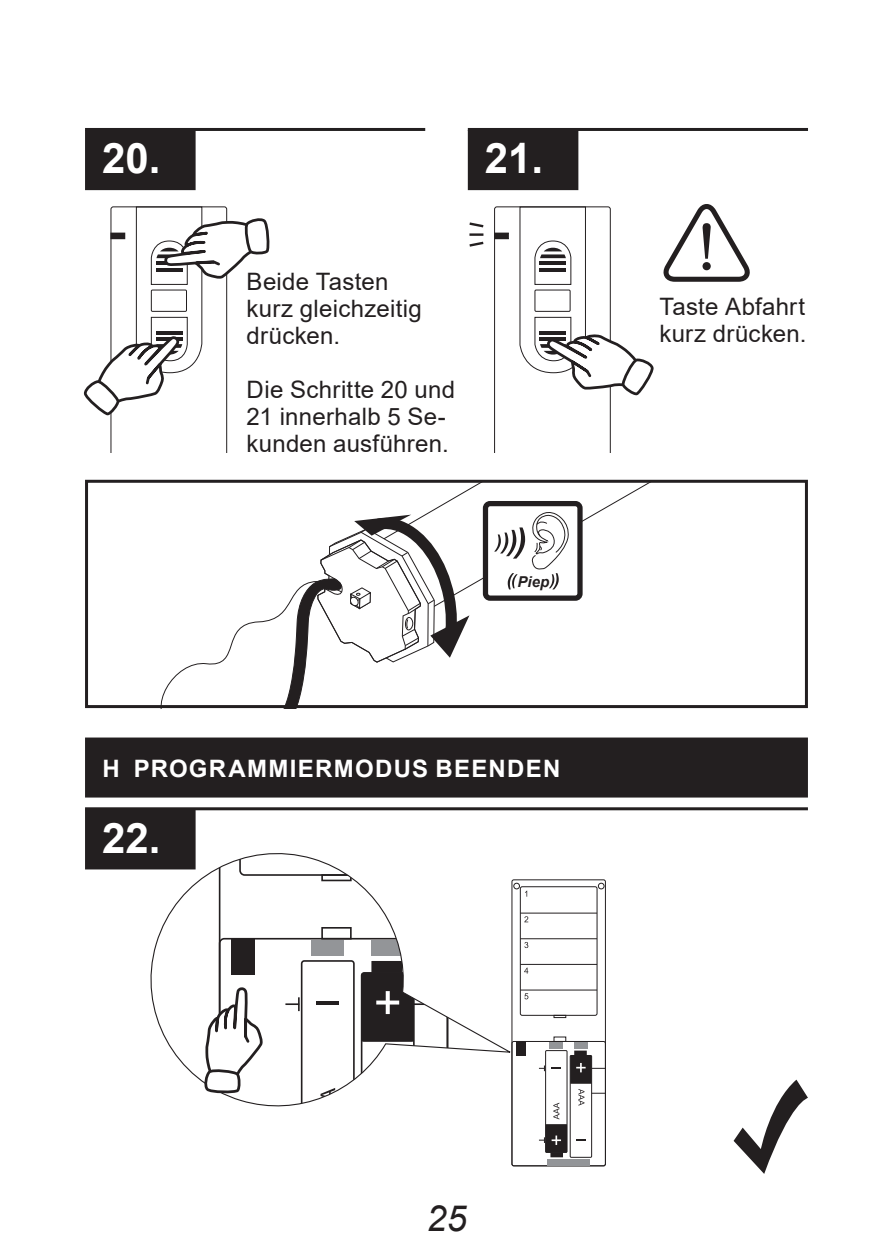
<style>
.page{position:relative;width:893px;height:1259px;background:#fff}
.page>*{position:absolute;margin:0;border:0;box-sizing:border-box;transform-origin:0 0}
.t1{font:700 42px "Arial";color:#fff}
.t2{font:italic 36px "Arial";color:#231f20}
.t3{font:24px/27px "Arial";letter-spacing:.01em;color:#231f20}
.t4{font:700 24px "Arial";letter-spacing:.055em;color:#fff}
.t5{font:italic 700 15px "Arial";color:#231f20}
</style>
<div class="page">
<hr style="left:85px;top:128px;width:340px;height:3px;background:#231f20">
<div style="left:85px;top:130px;width:111px;height:60px;background:#231f20"></div>
<hr style="left:468px;top:128px;width:340px;height:3px;background:#231f20">
<div style="left:468px;top:130px;width:110px;height:60px;background:#231f20"></div>
<hr style="left:85px;top:807px;width:723px;height:3px;background:#231f20">
<div style="left:85px;top:809px;width:111px;height:60px;background:#231f20"></div>
<div style="left:85px;top:737px;width:723px;height:60px;background:#231f20"></div>
<svg style="left:434px;top:484px;width:214px;height:132px"></svg>
<svg style="left:160px;top:509px;width:309px;height:195px"></svg>
<div style="left:85px;top:480px;width:723px;height:228px;border:3px solid #231f20"></div>
<div style="left:485px;top:503px;width:95px;height:95px;background:#fff;border-radius:5px"></div>
<div style="left:483px;top:501px;width:100px;height:100px;border:5px solid #231f20;border-radius:5px"></div>
<svg style="left:494px;top:512px;width:75px;height:77px"></svg>
<div style="left:512px;top:1041px;width:94px;height:125px;border:1px solid #231f20;border-radius:2px"></div>
<div style="left:520px;top:886px;width:77px;height:129px;border:1px solid #231f20;border-radius:2px"></div>
<svg style="left:598px;top:883px;width:6px;height:6px"></svg>
<div style="left:513px;top:883px;width:7px;height:6px;border:1px solid #231f20;border-radius:50%"></div>
<svg style="left:524px;top:916px;width:4px;height:6px"></svg>
<svg style="left:524px;top:942px;width:4px;height:6px"></svg>
<svg style="left:524px;top:967px;width:4px;height:6px"></svg>
<svg style="left:524px;top:993px;width:4px;height:6px"></svg>
<hr style="left:520px;top:912px;width:77px;height:1px;background:#231f20">
<svg style="left:592px;top:1092px;width:13px;height:1px"></svg>
<svg style="left:539px;top:1065px;width:6px;height:6px"></svg>
<svg style="left:539px;top:1137px;width:6px;height:6px"></svg>
<hr style="left:520px;top:938px;width:77px;height:1px;background:#231f20">
<hr style="left:520px;top:964px;width:77px;height:1px;background:#231f20">
<hr style="left:520px;top:989px;width:77px;height:1px;background:#231f20">
<div style="left:517px;top:1041px;width:9px;height:15px;background:#231f20"></div>
<div style="left:550px;top:1042px;width:13px;height:6px;background:#939598"></div>
<div style="left:574px;top:1042px;width:13px;height:6px;background:#939598"></div>
<div style="left:547px;top:1159px;width:43px;height:6px;background:#939598"></div>
<svg style="left:554px;top:1015px;width:12px;height:3px"></svg>
<div style="left:570px;top:1055px;width:22px;height:102px;border:1px solid #231f20"></div>
<div style="left:570px;top:1055px;width:22px;height:28px;background:#231f20"></div>
<div style="left:574px;top:1050px;width:13px;height:5px;background:#231f20"></div>
<svg style="left:576px;top:1063px;width:29px;height:9px"></svg>
<svg style="left:576px;top:1139px;width:10px;height:2px"></svg>
<div style="left:545px;top:1050px;width:22px;height:102px;border:1px solid #231f20"></div>
<div style="left:546px;top:1124px;width:21px;height:28px;background:#231f20"></div>
<div style="left:550px;top:1152px;width:13px;height:5px;background:#231f20"></div>
<svg style="left:552px;top:1135px;width:9px;height:10px"></svg>
<svg style="left:553px;top:1102px;width:6px;height:17px"></svg>
<svg style="left:578px;top:1089px;width:6px;height:16px"></svg>
<svg style="left:135px;top:839px;width:380px;height:279px"></svg>
<svg style="left:734px;top:1079px;width:74px;height:95px"></svg>
<hr style="left:469px;top:233px;width:14px;height:3px;background:#231f20">
<svg style="left:469px;top:222px;width:15px;height:6px"></svg>
<svg style="left:469px;top:241px;width:15px;height:6px"></svg>
<svg style="left:83px;top:206px;width:187px;height:246px"></svg>
<svg style="left:494px;top:206px;width:160px;height:246px"></svg>
<svg style="left:664px;top:204px;width:86px;height:78px"></svg>
<svg style="left:202px;top:938px;width:246px;height:179px"></svg>
<h1 class="t1" style="left:102px;top:129px;width:60px">20.</h1>
<h1 class="t1" style="left:485px;top:129px;width:60px">21.</h1>
<p class="t3" style="left:247px;top:268px;width:177px">Beide Tasten kurz gleichzeitig drücken.</p>
<p class="t3" style="left:247px;top:376px;width:210px">Die Schritte 20 und<br>21 innerhalb 5 Se&shy;kunden ausführen.</p>
<p class="t5" style="left:518px;top:571px;width:33px">Piep</p>
<p class="t4" style="left:102px;top:751px;width:459px">H PROGRAMMIERMODUS BEENDEN</p>
<h1 class="t1" style="left:102px;top:808px;width:60px">22.</h1>
<p class="t3" style="left:659px;top:293px;width:148px">Taste Abfahrt kurz drücken.</p>
<h2 class="t2" style="left:426px;top:1195px;width:42px">25</h2>
</div>
